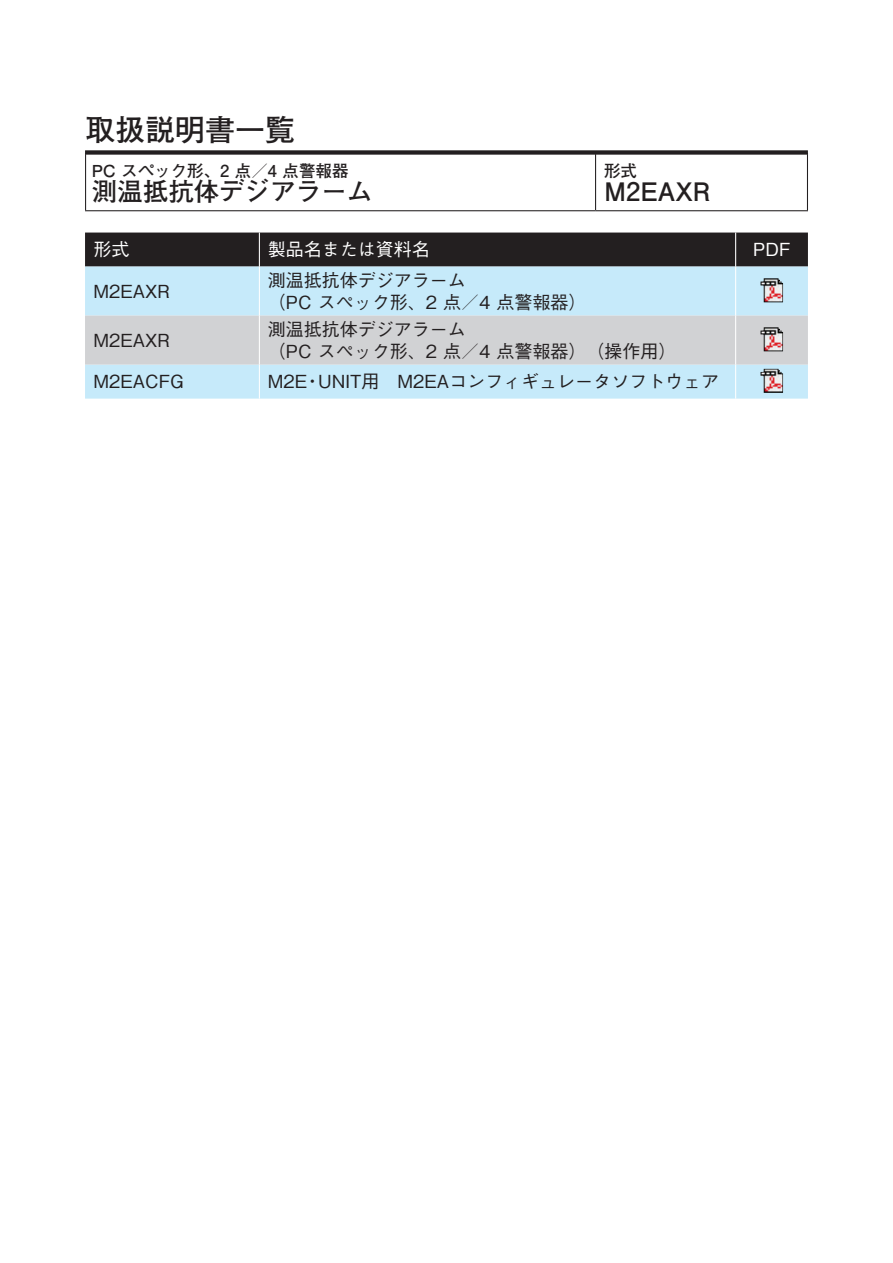
<style>
.page{position:relative;width:893px;height:1263px;background:#fff}
.page>*{position:absolute;margin:0;border:0;box-sizing:border-box;transform-origin:0 0}
.t1{font:700 30px "Futo Go B101 Pro";color:#231f20}
.t2{font:700 25.5px "Futo Go B101 Pro";color:#231f20}
.t3{font:500 18px/26.5px "Gothic BBB Pro";color:#231f20}
.t4{font:500 18px "Gothic BBB Pro";color:#fff}
.t5{font:700 16.5px "Futo Go B101 Pro";color:#231f20}
</style>
<div class="page">
<div style="left:85px;top:150px;width:723px;height:5px;background:#231f20"></div>
<hr style="left:595px;top:154px;width:1px;height:56px;background:#231f20">
<hr style="left:85px;top:154px;width:1px;height:56px;background:#231f20">
<hr style="left:807px;top:154px;width:1px;height:56px;background:#231f20">
<hr style="left:85px;top:210px;width:511px;height:1px;background:#231f20">
<hr style="left:596px;top:210px;width:212px;height:1px;background:#231f20">
<div style="left:85px;top:233px;width:723px;height:34px;background:#231f20"></div>
<div style="left:85px;top:267px;width:723px;height:132px;background:#c6eafa"></div>
<div style="left:85px;top:316px;width:723px;height:49px;background:#d1d2d4"></div>
<hr style="left:259px;top:233px;width:1px;height:34px;background:#fff">
<hr style="left:735px;top:233px;width:1px;height:34px;background:#fff">
<hr style="left:259px;top:267px;width:1px;height:49px;background:#fff">
<hr style="left:735px;top:267px;width:1px;height:49px;background:#fff">
<hr style="left:259px;top:316px;width:1px;height:49px;background:#fff">
<hr style="left:735px;top:316px;width:1px;height:49px;background:#fff">
<hr style="left:259px;top:365px;width:1px;height:34px;background:#fff">
<hr style="left:735px;top:365px;width:1px;height:34px;background:#fff">
<img style="left:760px;top:278px;width:23px;height:24px">
<img style="left:760px;top:327px;width:23px;height:24px">
<img style="left:760px;top:369px;width:23px;height:24px">
<h1 class="t1" style="left:85px;top:106px;width:211px">取扱説明書一覧</h1>
<p class="t5" style="left:92px;top:157px;width:258px">PC スペック形、 点2 ／4 点警報器</p>
<h2 class="t2" style="left:92px;top:171px;width:282px">測温抵抗体デジアラーム</h2>
<p class="t4" style="left:94px;top:235px;width:37px">形式</p>
<p class="t4" style="left:268px;top:235px;width:164px">製品名または資料名</p>
<p class="t5" style="left:604px;top:157px;width:34px">形式</p>
<h2 class="t2" style="left:604px;top:171px;width:108px">M2EAXR</h2>
<p class="t3" style="left:94px;top:276px;width:78px">M2EAXR</p>
<p class="t3" style="left:94px;top:325px;width:78px">M2EAXR</p>
<p class="t3" style="left:94px;top:366px;width:92px">M2EACFG</p>
<p class="t3" style="left:268px;top:264px;width:200px">測温抵抗体デジアラーム</p>
<p class="t3" style="left:268px;top:287px;width:320px">（PC スペック形、2 点／4 点警報器(測温抵抗体デジアラーム</p>
<p class="t3" style="left:318px;top:334px;width:402px;line-height:30.3px;text-indent:-50px">（PC スペック形、2 点／4 点警報器）（操作用(<br>UNIT用　M2EAコンフィギュレータソフトウェア</p>
<p class="t3" style="left:268px;top:366px;width:55px">M 2 ・E</p>
<p class="t4" style="left:753px;top:235px;width:39px">PDF</p>
</div>
